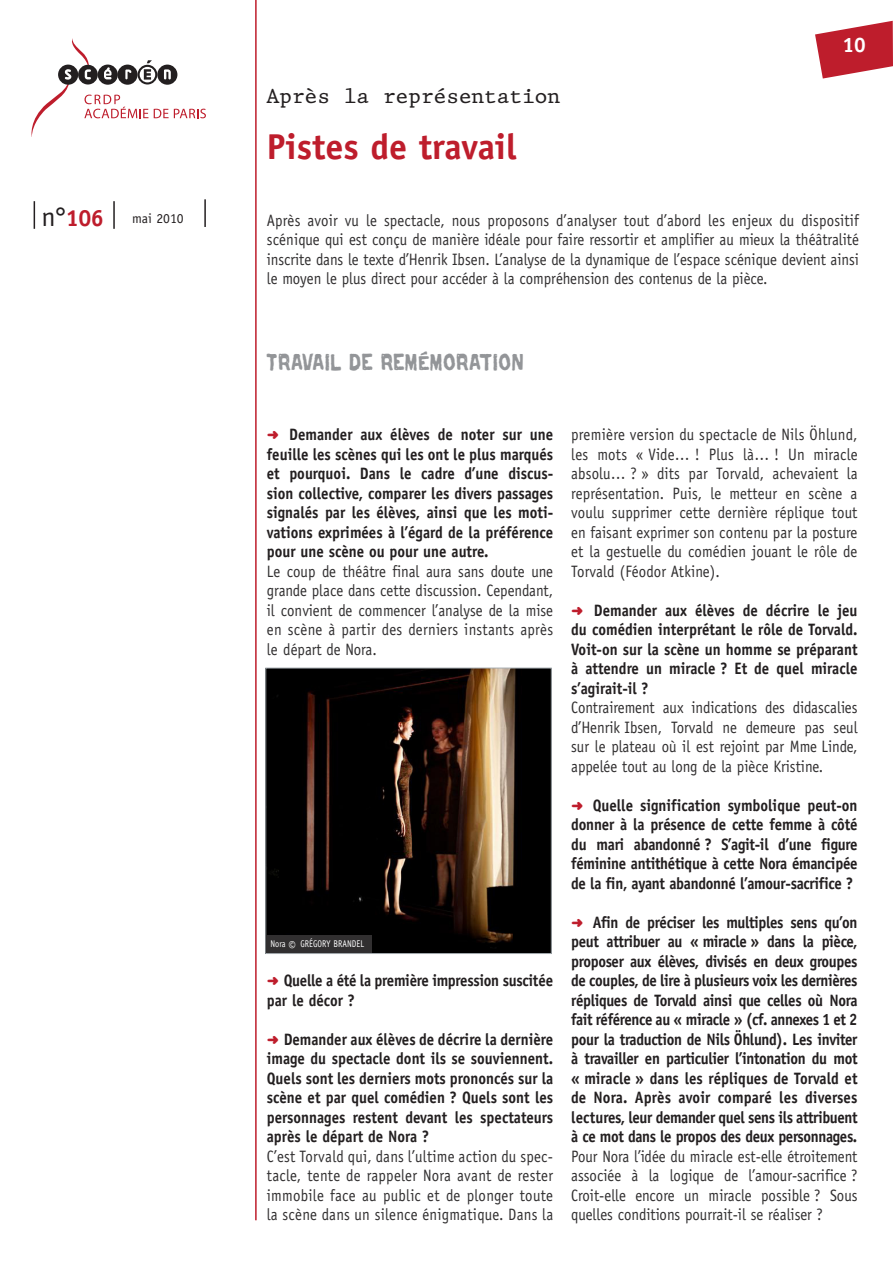
<style>
.page{position:relative;width:893px;height:1263px;background:#fff}
.page>*{position:absolute;margin:0;border:0;box-sizing:border-box;transform-origin:0 0}
.t1{font:700 36px "Officina Sans";color:#be1d2c}
.t2{font:21px "King";color:#231f20}
.t3{font:21px "Repent";letter-spacing:.025em;color:#939598;scale:.8 1}
.t4{font:700 21px "Officina Sans";color:#fff}
.t5{font:700 16.5px/19.5px "Officina Sans";letter-spacing:-.025em;color:#231f20;text-align:justify;scale:.9 1}
.t6{font:16.5px/19.5px "Officina Sans";color:#312f30;text-align:justify;scale:.9 1}
.t7{font:13.65px "Officina Sans Std";color:#231f20}
.t8{font:9.75px "Officina Sans";letter-spacing:.005em;color:#fff;scale:.85 1}
.s1{font-size:27.3px}
.s2{font-weight:700;font-size:23.4px;color:#be1d2c}
.s3{font-family:"Distro Bats";font-weight:400;font-size:13.5px;color:#be1d2c}
.s4{font-weight:700;font-size:15.75px}
</style>
<div class="page">
<hr style="left:255px;top:0;width:2px;height:1220px;background:#be1d2c">
<svg style="left:31px;top:38px;width:175px;height:99px"></svg>
<hr style="left:204px;top:199px;width:2px;height:28px;background:#231f20">
<svg style="left:34px;top:201px;width:1px;height:28px"></svg>
<hr style="left:113px;top:201px;width:2px;height:28px;background:#231f20">
<svg style="left:815px;top:21px;width:78px;height:58px"></svg>
<img style="left:267px;top:670px;width:283px;height:282px">
<div style="left:265px;top:668px;width:287px;height:286px;border:1px solid #a5acb0"></div>
<div style="left:266px;top:936px;width:106px;height:17px;background:#312f30"></div>
<p class="t7" style="left:42px;top:210px;width:144px"><span class="s1">n°</span> <span class="s2">106</span> mai 2010</p>
<p class="t2" style="left:267px;top:83px;width:295px">Après la représentation</p>
<h1 class="t1" style="left:267px;top:124px;width:252px">Pistes de travail</h1>
<p class="t4" style="left:843px;top:32px;width:25px">10</p>
<p class="t6" style="left:267px;top:210px;width:659px">Après avoir vu le spectacle, nous proposons d’analyser tout d’abord les enjeux du dispositif scénique qui est conçu de manière idéale pour faire ressortir et amplifier au mieux la théâtralité inscrite dans le texte d’Henrik Ibsen. L’analyse de la dynamique de l’espace scénique devient ainsi le moyen le plus direct pour accéder à la compréhension des contenus de la pièce.</p>
<p class="t3" style="left:267px;top:350px;width:323px">TRAVAIL DE REMÉMORATION</p>
<p class="t5" style="left:267px;top:425px;width:320px"><span class="s3">b</span> Demander aux élèves de noter sur une feuille les scènes qui les ont le plus marqués et pourquoi. Dans le cadre d’une discus&shy;sion collective, comparer les divers passages signalés par les élèves, ainsi que les moti&shy;vations exprimées à l’égard de la préférence pour une scène ou pour une autre.</p>
<p class="t6" style="left:267px;top:561px;width:320px">Le coup de théâtre final aura sans doute une grande place dans cette discussion. Cependant, il convient de commencer l’analyse de la mise en scène à partir des derniers instants après le départ de Nora.</p>
<p class="t8" style="left:271px;top:938px;width:80px">Nora <span class="s4">©</span> grégory brandel</p>
<p class="t5" style="left:267px;top:971px;width:320px"><span class="s3">b</span> Quelle a été la première impression suscitée par le décor ?</p>
<p class="t5" style="left:267px;top:1029px;width:320px"><span class="s3">b</span> Demander aux élèves de décrire la dernière image du spectacle dont ils se souviennent.<br>Quels sont les derniers mots prononcés sur la scène et par quel comédien ? Quels sont les personnages restent devant les spectateurs après le départ de Nora ?</p>
<p class="t6" style="left:267px;top:1146px;width:320px">C’est Torvald qui, dans l’ultime action du spec&shy;tacle, tente de rappeler Nora avant de rester immobile face au public et de plonger toute la scène dans un silence énigmatique. Dans la</p>
<p class="t6" style="left:571px;top:425px;width:320px">première version du spectacle de Nils Öhlund, les mots « Vide… ! Plus là… ! Un miracle absolu… ? » dits par Torvald, achevaient la représentation. Puis, le metteur en scène a voulu supprimer cette dernière réplique tout en faisant exprimer son contenu par la posture et la gestuelle du comédien jouant le rôle de Torvald (Féodor Atkine).</p>
<p class="t5" style="left:571px;top:600px;width:320px"><span class="s3">b</span> Demander aux élèves de décrire le jeu du comédien interprétant le rôle de Torvald.<br>Voit-on sur la scène un homme se préparant à attendre un miracle ? Et de quel miracle s’agirait-il ?</p>
<p class="t6" style="left:571px;top:698px;width:320px">Contrairement aux indications des didascalies d’Henrik Ibsen, Torvald ne demeure pas seul sur le plateau où il est rejoint par Mme Linde, appelée tout au long de la pièce Kristine.</p>
<p class="t5" style="left:571px;top:795px;width:320px"><span class="s3">b</span> Quelle signification symbolique peut-on donner à la présence de cette femme à côté du mari abandonné ? S’agit-il d’une figure féminine antithétique à cette Nora émancipée de la fin, ayant abandonné l’amour-sacrifice ?</p>
<p class="t5" style="left:571px;top:912px;width:320px;text-align:left"><span class="s3">b</span> Afin de préciser les multiples sens qu’on peut attribuer au « miracle » dans la pièce, proposer aux élèves, divisés en deux groupes de couples, de lire à plusieurs voix les dernières répliques de Torvald ainsi que celles où Nora fait référence au « miracle » (cf. annexes 1 et 2 pour la traduction de Nils Öhlund). Les inviter à travailler en particulier l’intonation du mot « miracle » dans les répliques de Torvald et de Nora. Après avoir comparé les diverses lectures, leur demander quel sens ils attribuent à ce mot dans le propos des deux personnages.</p>
<p class="t6" style="left:571px;top:1146px;width:320px">Pour Nora l’idée du miracle est-elle étroitement associée à la logique de l’amour-sacrifice ?<br>Croit-elle encore un miracle possible ? Sous quelles conditions pourrait-il se réaliser ?</p>
</div>
